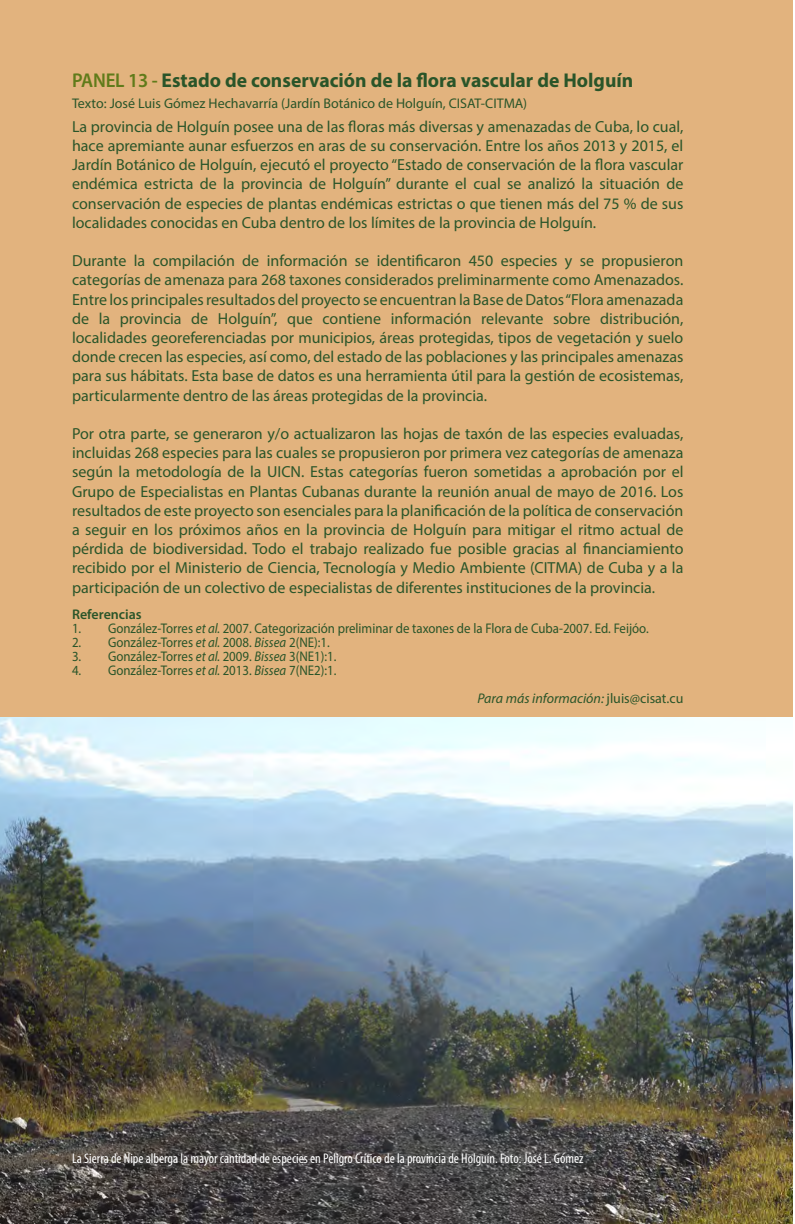
<style>
.page{position:relative;width:795px;height:1224px;background:#fff}
.page>*{position:absolute;margin:0;border:0;box-sizing:border-box;transform-origin:0 0}
.t1{font:700 20px "Myriad Pro";color:#2a5529}
.t2{font:16px/19.2px "Myriad Pro";color:#2a5529;text-align:justify}
.t3{font:14px "Myriad Pro";color:#2a5529;scale:.92 1}
.t4{font:condensed 14px "Myriad Pro";color:#fff}
.t5{font:14px "Myriad Pro";color:#2a5529}
.t6{font:italic 14px "Myriad Pro";color:#2a5529}
.t7{font:600 14px "Myriad Pro";color:#2a5529}
.s1{font-weight:600;color:#607b1a}
.s2{font-style:italic}
.s3{font-style:normal}
</style>
<div class="page">
<div style="left:0;top:0;width:792px;height:717px;background:#e2b37e"></div>
<img style="left:0;top:717px;width:792px;height:506px">
<p class="t1" style="left:72px;top:67px;width:563px"><span class="s1">PANEL 13 -</span> Estado de conservación de la flora vascular de Holguín</p>
<p class="t2" style="left:72px;top:116px;width:613px">La provincia de Holguín posee una de las floras más diversas y amenazadas de Cuba, lo cual, hace apremiante aunar esfuerzos en aras de su conservación. Entre los años 2013 y 2015, el Jardín Botánico de Holguín, ejecutó el proyecto “Estado de conservación de la flora vascular endémica estricta de la provincia de Holguín” durante el cual se analizó la situación de conservación de especies de plantas endémicas estrictas o que tienen más del 75 % de sus localidades conocidas en Cuba dentro de los límites de la provincia de Holguín.</p>
<p class="t2" style="left:72px;top:251px;width:613px">Durante la compilación de información se identificaron 450 especies y se propusieron categorías de amenaza para 268 taxones considerados preliminarmente como Amenazados.<br>Entre los principales resultados del proyecto se encuentran la Base de Datos “Flora amenazada de la provincia de Holguín”, que contiene información relevante sobre distribución, localidades georeferenciadas por municipios, áreas protegidas, tipos de vegetación y suelo donde crecen las especies, así como, del estado de las poblaciones y las principales amenazas para sus hábitats. Esta base de datos es una herramienta útil para la gestión de ecosistemas, particularmente dentro de las áreas protegidas de la provincia.</p>
<p class="t2" style="left:72px;top:424px;width:613px">Por otra parte, se generaron y/o actualizaron las hojas de taxón de las especies evaluadas, incluidas 268 especies para las cuales se propusieron por primera vez categorías de amenaza según la metodología de la UICN. Estas categorías fueron sometidas a aprobación por el Grupo de Especialistas en Plantas Cubanas durante la reunión anual de mayo de 2016. Los resultados de este proyecto son esenciales para la planificación de la política de conservación a seguir en los próximos años en la provincia de Holguín para mitigar el ritmo actual de pérdida de biodiversidad. Todo el trabajo realizado fue posible gracias al financiamiento recibido por el Ministerio de Ciencia, Tecnología y Medio Ambiente (CITMA) de Cuba y a la participación de un colectivo de especialistas de diferentes instituciones de la provincia.</p>
<p class="t5" style="left:72px;top:95px;width:457px">Texto: José Luis Gómez Hechavarría (Jardín Botánico de Holguín, CISAT-CITMA)</p>
<p class="t7" style="left:72px;top:605px;width:71px">Referencias</p>
<p class="t3" style="left:72px;top:619px;width:628px">1. González-Torres <span class="s2">et al.</span> 2007. Categorización preliminar de taxones de la Flora de Cuba-2007. Ed. Feijóo.</p>
<p class="t3" style="left:72px;top:633px;width:282px">2. González-Torres <span class="s2">et al.</span> 2008. <span class="s2">Bissea</span> 2(NE):1.</p>
<p class="t3" style="left:72px;top:647px;width:289px">3. González-Torres <span class="s2">et al.</span> 2009. <span class="s2">Bissea</span> 3(NE1):1.</p>
<p class="t3" style="left:72px;top:661px;width:289px">4. González-Torres <span class="s2">et al.</span> 2013. <span class="s2">Bissea</span> 7(NE2):1.</p>
<p class="t6" style="left:477px;top:689px;width:207px">Para más información: <span class="s3">jluis@cisat.cu</span></p>
<p class="t4" style="left:72px;top:1149px;width:513px">La Sierra de Nipe alberga la mayor cantidad de especies en Peligro Crítico de la provincia de Holguín. Foto: José L. Gómez</p>
</div>
